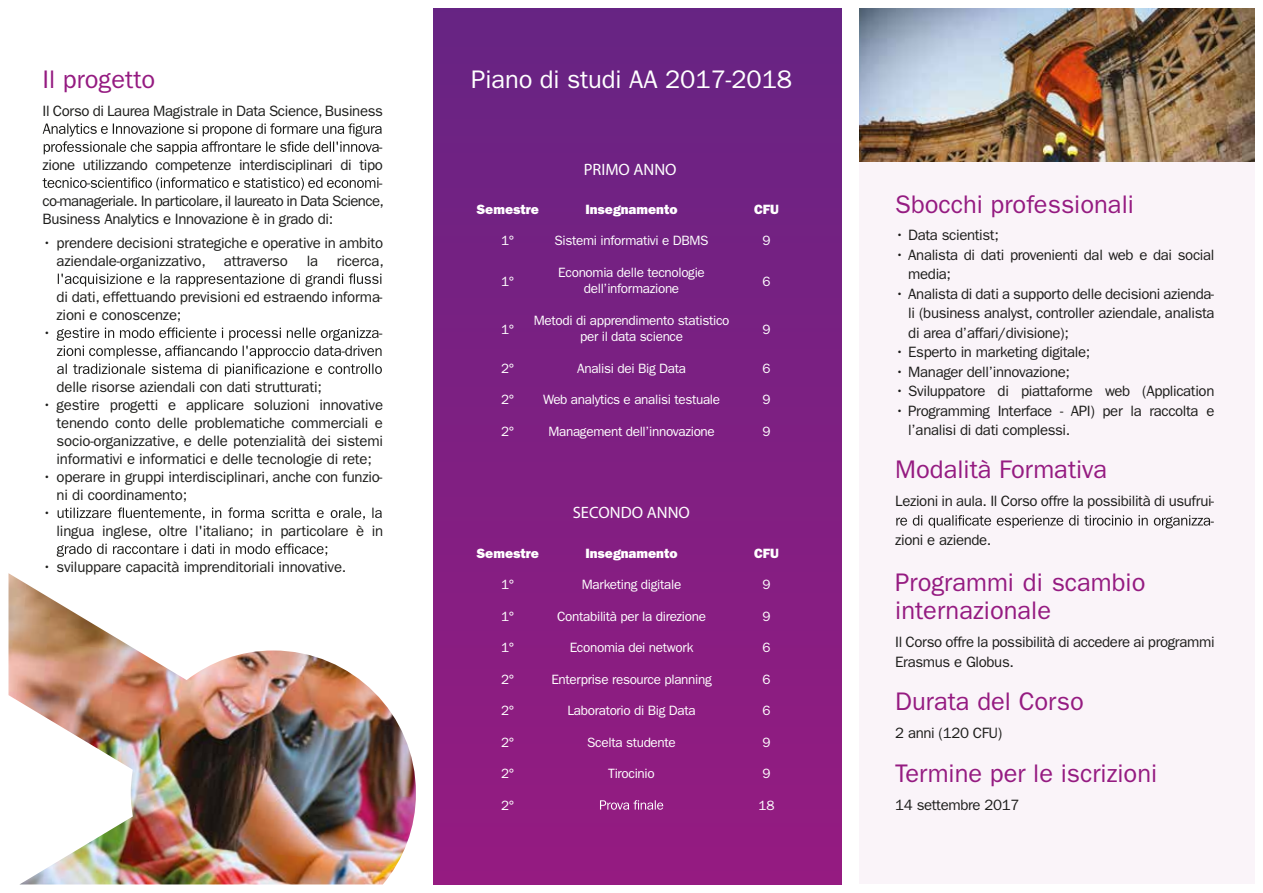
<style>
.page{position:relative;width:1263px;height:893px;background:#fff}
.page>*{position:absolute;margin:0;border:0;box-sizing:border-box;transform-origin:0 0}
.t1{font:25.5px/28.5px "ITC Franklin Gothic Std";color:#951b81}
.t2{font:25.5px "ITC Franklin Gothic Std";letter-spacing:-.005em;color:#fff}
.t3{font:500 16.5px "ITC Franklin Gothic Std";color:#fff}
.t4{font:15px/18px "ITC Franklin Gothic Std";letter-spacing:-.025em;color:#1d1d1b}
.t5{font:13.5px/16.5px "ITC Franklin Gothic Std";letter-spacing:-.025em;color:#fff;text-align:center}
.t6{font:13.5px "ITC Franklin Gothic Std Hvy";color:#fff}
</style>
<div class="page">
<div style="left:434px;top:9px;width:408px;height:875px;background:linear-gradient(to bottom,#672483,#961b81)"></div>
<div style="left:859px;top:9px;width:395px;height:875px;background:#faf4f9"></div>
<img style="left:9px;top:573px;width:407px;height:311px">
<svg style="left:43px;top:123px;width:339px;height:31px"></svg>
<svg style="left:43px;top:177px;width:335px;height:13px"></svg>
<svg style="left:896px;top:515px;width:314px;height:13px"></svg>
<svg style="left:58px;top:273px;width:323px;height:14px"></svg>
<svg style="left:57px;top:327px;width:325px;height:49px"></svg>
<svg style="left:58px;top:507px;width:324px;height:13px"></svg>
<svg style="left:57px;top:543px;width:270px;height:14px"></svg>
<img style="left:859px;top:9px;width:395px;height:153px">
<svg style="left:600px;top:800px;width:63px;height:10px"></svg>
<h1 class="t1" style="left:43px;top:65px;width:114px">Il progetto</h1>
<p class="t4" style="left:43px;top:102px;width:342px">Il Corso di Laurea Magistrale in Data Science, Business</p>
<p class="t4" style="left:379px;top:138px;width:5px">-</p>
<p class="t4" style="left:43px;top:156px;width:342px">zione utilizzando competenze interdisciplinari di tipo</p>
<p class="t4" style="left:379px;top:174px;width:5px">-</p>
<p class="t4" style="left:43px;top:192px;width:343px">co-manageriale. In particolare, il laureato in Data Science,</p>
<p class="t4" style="left:43px;top:210px;width:292px">Business Analytics e Innovazione è in grado di:</p>
<p class="t4" style="left:43px;top:234px;width:342px">• prendere decisioni strategiche e operative in ambito</p>
<p class="t4" style="left:43px;top:324px;width:10px">•</p>
<p class="t4" style="left:57px;top:252px;width:329px">aziendale-organizzativo, attraverso la ricerca,</p>
<p class="t4" style="left:57px;top:288px;width:328px">di dati, effettuando previsioni ed estraendo informa-</p>
<p class="t4" style="left:57px;top:306px;width:126px">zioni e conoscenze;</p>
<p class="t4" style="left:379px;top:324px;width:5px">-</p>
<p class="t4" style="left:57px;top:378px;width:267px">delle risorse aziendali con dati strutturati;</p>
<p class="t4" style="left:57px;top:414px;width:328px;text-align:justify">tenendo conto delle problematiche commerciali e socio-organizzative, e delle potenzialità dei sistemi informativi e informatici e delle tecnologie di rete;</p>
<p class="t4" style="left:57px;top:486px;width:132px">ni di coordinamento;</p>
<p class="t4" style="left:57px;top:522px;width:328px">lingua inglese, oltre l'italiano; in particolare è in</p>
<p class="t4" style="left:43px;top:396px;width:342px">• gestire progetti e applicare soluzioni innovative</p>
<p class="t4" style="left:43px;top:468px;width:341px">• operare in gruppi interdisciplinari, anche con funzio-</p>
<p class="t4" style="left:43px;top:504px;width:10px">•</p>
<p class="t4" style="left:43px;top:558px;width:305px">• sviluppare capacità imprenditoriali innovative.</p>
<h1 class="t2" style="left:471px;top:65px;width:323px">Piano di studi AA 2017-2018</h1>
<p class="t3" style="left:584px;top:159px;width:94px">PRIMO ANNO</p>
<p class="t6" style="left:585px;top:201px;width:94px">Insegnamento</p>
<p class="t5" style="left:555px;top:233px;width:156px">Sistemi informativi e DBMS</p>
<p class="t5" style="left:558px;top:264px;width:148px">Economia delle tecnologie dell’informazione</p>
<p class="t5" style="left:534px;top:312px;width:197px">Metodi di apprendimento statistico per il data science</p>
<p class="t5" style="left:577px;top:360px;width:110px">Analisi dei Big Data</p>
<p class="t5" style="left:543px;top:392px;width:179px">Web analytics e analisi testuale</p>
<p class="t5" style="left:548px;top:423px;width:168px">Management dell’innovazione</p>
<p class="t6" style="left:476px;top:201px;width:64px">Semestre</p>
<p class="t5" style="left:501px;top:233px;width:15px">1°</p>
<p class="t5" style="left:501px;top:273px;width:15px">1°</p>
<p class="t5" style="left:501px;top:321px;width:15px">1°</p>
<p class="t5" style="left:501px;top:360px;width:15px">2°</p>
<p class="t5" style="left:501px;top:392px;width:15px">2°</p>
<p class="t5" style="left:501px;top:423px;width:15px">2°</p>
<p class="t6" style="left:754px;top:201px;width:27px">CFU</p>
<p class="t5" style="left:762px;top:233px;width:10px">9</p>
<p class="t5" style="left:762px;top:273px;width:10px">6</p>
<p class="t5" style="left:762px;top:321px;width:10px">9</p>
<p class="t5" style="left:762px;top:360px;width:10px">6</p>
<p class="t5" style="left:762px;top:392px;width:10px">9</p>
<p class="t5" style="left:762px;top:423px;width:10px">9</p>
<p class="t6" style="left:476px;top:545px;width:64px">Semestre</p>
<p class="t5" style="left:501px;top:576px;width:15px">1°</p>
<p class="t5" style="left:501px;top:608px;width:15px">1°</p>
<p class="t5" style="left:501px;top:639px;width:15px">1°</p>
<p class="t5" style="left:501px;top:671px;width:15px">2°</p>
<p class="t5" style="left:501px;top:702px;width:15px">2°</p>
<p class="t5" style="left:501px;top:734px;width:15px">2°</p>
<p class="t5" style="left:501px;top:765px;width:15px">2°</p>
<p class="t5" style="left:501px;top:797px;width:15px">2°</p>
<p class="t3" style="left:573px;top:503px;width:119px">SECONDO ANNO</p>
<p class="t6" style="left:585px;top:545px;width:94px">Insegnamento</p>
<p class="t5" style="left:582px;top:576px;width:101px">Marketing digitale</p>
<p class="t5" style="left:557px;top:608px;width:150px">Contabilità per la direzione</p>
<p class="t5" style="left:570px;top:639px;width:125px">Economia dei network</p>
<p class="t5" style="left:551px;top:671px;width:162px">Enterprise resource planning</p>
<p class="t5" style="left:567px;top:702px;width:130px">Laboratorio di Big Data</p>
<p class="t5" style="left:587px;top:734px;width:90px">Scelta studente</p>
<p class="t5" style="left:608px;top:765px;width:48px">Tirocinio</p>
<p class="t6" style="left:754px;top:545px;width:27px">CFU</p>
<p class="t5" style="left:762px;top:576px;width:10px">9</p>
<p class="t5" style="left:762px;top:608px;width:10px">9</p>
<p class="t5" style="left:762px;top:639px;width:10px">6</p>
<p class="t5" style="left:762px;top:671px;width:10px">6</p>
<p class="t5" style="left:762px;top:702px;width:10px">6</p>
<p class="t5" style="left:762px;top:734px;width:10px">9</p>
<p class="t5" style="left:762px;top:765px;width:10px">9</p>
<p class="t5" style="left:759px;top:797px;width:17px">18</p>
<h1 class="t1" style="left:895px;top:190px;width:240px">Sbocchi professionali</h1>
<p class="t4" style="left:895px;top:226px;width:105px">• Data scientist;</p>
<p class="t4" style="left:895px;top:246px;width:321px">• Analista di dati provenienti dal web e dai social</p>
<p class="t4" style="left:895px;top:285px;width:320px">• Analista di dati a supporto delle decisioni azienda-</p>
<p class="t4" style="left:908px;top:265px;width:44px">media;</p>
<p class="t4" style="left:908px;top:304px;width:308px;line-height:19.5px">li (business analyst, controller aziendale, analista di area d’affari/divisione);</p>
<p class="t4" style="left:895px;top:343px;width:197px">• Esperto in marketing digitale;</p>
<p class="t4" style="left:895px;top:363px;width:176px">• Manager dell’innovazione;</p>
<p class="t4" style="left:895px;top:382px;width:321px">• Sviluppatore di piattaforme web (Application</p>
<p class="t4" style="left:895px;top:402px;width:321px">• Programming Interface - API) per la raccolta e</p>
<p class="t4" style="left:908px;top:421px;width:164px">l’analisi di dati complessi.</p>
<h1 class="t1" style="left:895px;top:456px;width:214px">Modalità Formativa</h1>
<p class="t4" style="left:895px;top:492px;width:320px">Lezioni in aula. Il Corso offre la possibilità di usufrui-</p>
<p class="t4" style="left:1211px;top:511px;width:5px">-</p>
<p class="t4" style="left:895px;top:531px;width:98px">zioni e aziende.</p>
<h1 class="t1" style="left:895px;top:568px;width:252px">Programmi di scambio internazionale</h1>
<p class="t4" style="left:895px;top:632px;width:321px;line-height:19.5px">Il Corso offre la possibilità di accedere ai programmi<br>Erasmus e Globus.</p>
<h1 class="t1" style="left:895px;top:687px;width:190px">Durata del Corso</h1>
<p class="t4" style="left:895px;top:724px;width:109px">2 anni (120 CFU)</p>
<h1 class="t1" style="left:895px;top:759px;width:263px">Termine per le iscrizioni</h1>
<p class="t4" style="left:895px;top:796px;width:126px">14 settembre 2017</p>
</div>
